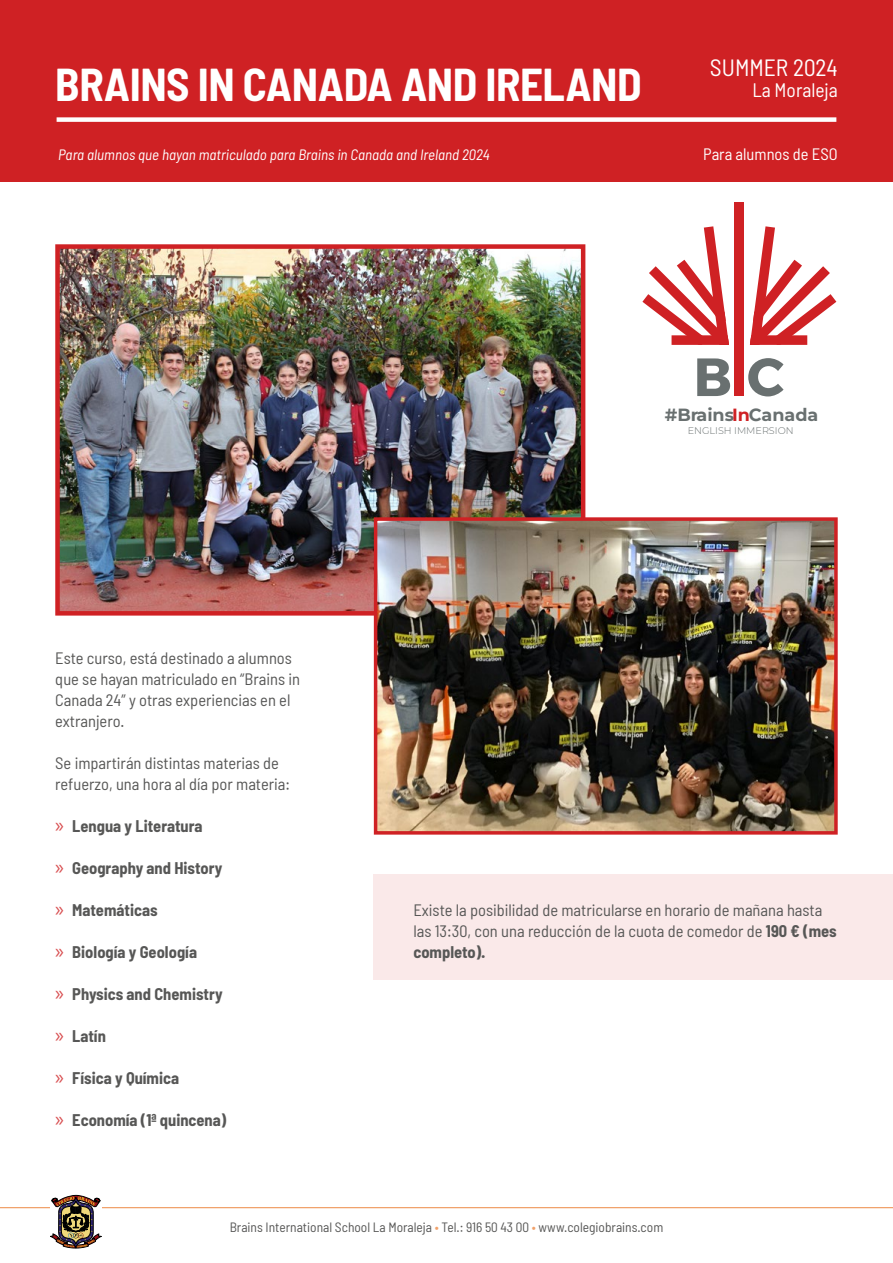
<style>
.page{position:relative;width:893px;height:1263px;background:#fff}
.page>*{position:absolute;margin:0;border:0;box-sizing:border-box;transform-origin:0 0}
.t1{font:700 semi-condensed 45px "Barlow";letter-spacing:-.01em;color:#fff}
.t2{font:semi-condensed 23.55px "Barlow";color:#fff}
.t3{font:semi-condensed 19.5px "Barlow";color:#fff}
.t4{font:700 17.55px "Montserrat";color:#697070}
.t5{font:semi-condensed 16.5px/21px "Barlow";color:#575756}
.t6{font:700 semi-condensed 16.5px "Barlow";color:#575756}
.t7{font:semi-condensed 16.5px "Barlow";color:#fff}
.t8{font:italic semi-condensed 15px "Barlow";color:#fff}
.t9{font:semi-condensed 13.5px "Barlow";color:#575756}
.t10{font:300 9.6px "Montserrat";color:#697070}
.s1{color:#cf2124}
.s2{font-family:"Myriad Pro";font-weight:400;font-stretch:normal;font-size:21px;color:#d84e50}
.s3{font-weight:700}
.s4{color:#f1a16a}
</style>
<div class="page">
<hr style="left:0;top:1207px;width:893px;height:1px;background:#ed8a45">
<div style="left:0;top:0;width:893px;height:181px;background:#cf2124"></div>
<div style="left:57px;top:117px;width:779px;height:5px;background:#fff"></div>
<div style="left:735px;top:202px;width:9px;height:194px;background:#cf2124"></div>
<svg style="left:642px;top:226px;width:87px;height:119px"></svg>
<svg style="left:750px;top:226px;width:86px;height:119px"></svg>
<svg style="left:697px;top:358px;width:33px;height:38px"></svg>
<svg style="left:748px;top:358px;width:36px;height:38px"></svg>
<img style="left:60px;top:249px;width:520px;height:362px">
<div style="left:55px;top:244px;width:530px;height:372px;border:4px solid #cf2124"></div>
<img style="left:378px;top:521px;width:456px;height:310px">
<div style="left:374px;top:517px;width:464px;height:318px;border:3px solid #cf2124"></div>
<div style="left:374px;top:874px;width:519px;height:105px;background:#fae9e9"></div>
<svg style="left:50px;top:1195px;width:51px;height:53px"></svg>
<h1 class="t1" style="left:55px;top:56px;width:588px">BRAINS IN CANADA AND IRELAND</h1>
<h2 class="t2" style="left:710px;top:53px;width:129px">SUMMER 2024</h2>
<p class="t3" style="left:752px;top:78px;width:87px">La Moraleja</p>
<p class="t8" style="left:58px;top:145px;width:433px">Para alumnos que hayan matriculado para Brains in Canada and Ireland 2024</p>
<p class="t7" style="left:703px;top:144px;width:136px">Para alumnos de ESO</p>
<p class="t4" style="left:665px;top:404px;width:155px">#Brains<span class="s1">In</span>Canada</p>
<p class="t5" style="left:55px;top:647px;width:246px">Este curso, está destinado a alumnos que se hayan matriculado en “Brains in<br>Canada 24” y otras experiencias en el extranjero.</p>
<p class="t5" style="left:55px;top:752px;width:236px">Se impartirán distintas materias de refuerzo, una hora al día por materia:</p>
<p class="t6" style="left:55px;top:816px;width:149px"><span class="s2">»</span> Lengua y Literatura</p>
<p class="t6" style="left:55px;top:858px;width:169px"><span class="s2">»</span> Geography and History</p>
<p class="t6" style="left:55px;top:900px;width:104px"><span class="s2">»</span> Matemáticas</p>
<p class="t6" style="left:55px;top:942px;width:143px"><span class="s2">»</span> Biología y Geología</p>
<p class="t6" style="left:55px;top:984px;width:169px"><span class="s2">»</span> Physics and Chemistry</p>
<p class="t6" style="left:55px;top:1026px;width:52px"><span class="s2">»</span> Latín</p>
<p class="t6" style="left:55px;top:1068px;width:125px"><span class="s2">»</span> Física y Química</p>
<p class="t6" style="left:55px;top:1110px;width:173px"><span class="s2">»</span> Economía (1ª quincena)</p>
<p class="t10" style="left:688px;top:425px;width:107px">ENGLISH IMMERSION</p>
<p class="t5" style="left:413px;top:899px;width:425px">Existe la posibilidad de matricularse en horario de mañana hasta las 13:30, con una reducción de la cuota de comedor de <span class="s3">190 € (mes completo).</span></p>
<p class="t9" style="left:230px;top:1218px;width:435px">Brains International School La Moraleja <span class="s4">•</span> Tel.: 916 50 43 00 <span class="s4">•</span> www.colegiobrains.com</p>
</div>
